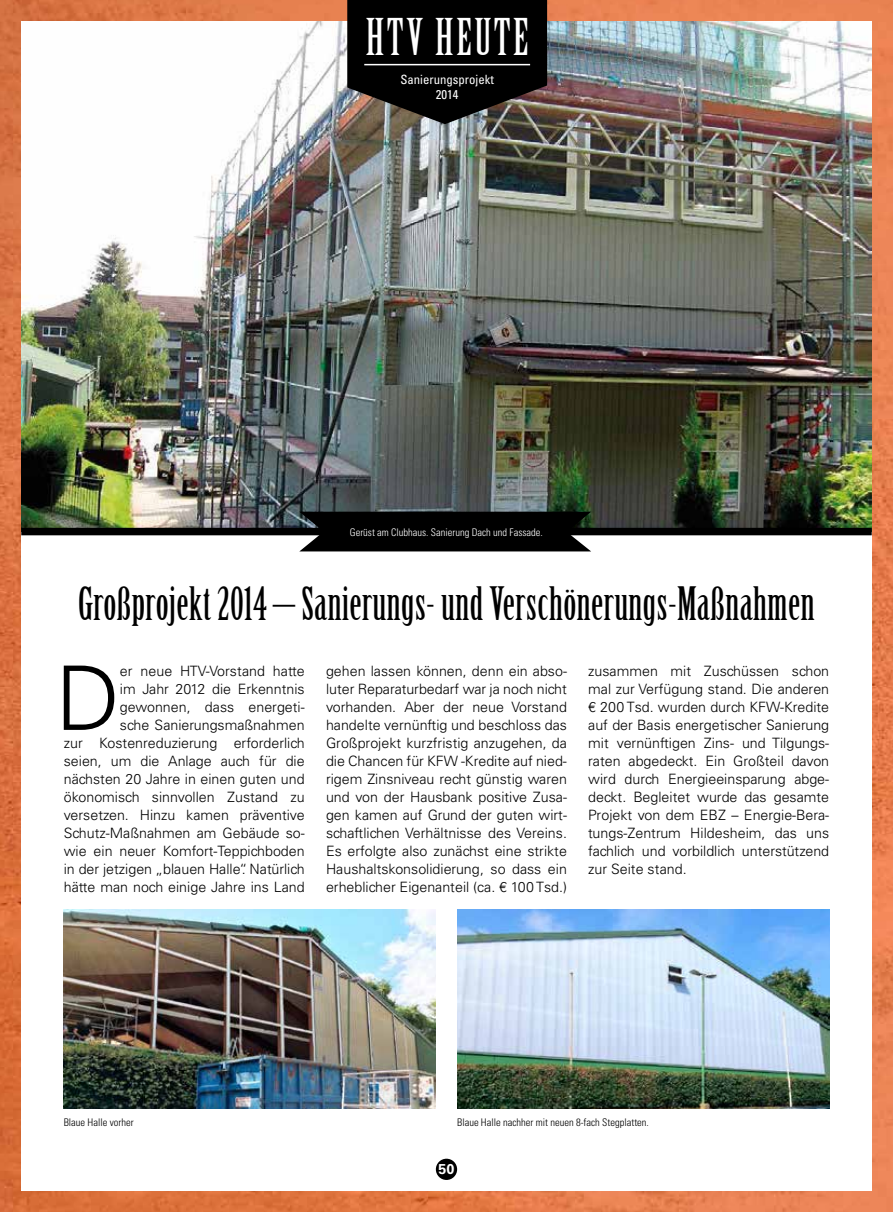
<style>
.page{position:relative;width:893px;height:1212px;background:#fff}
.page>*{position:absolute;margin:0;border:0;box-sizing:border-box;transform-origin:0 0}
.t1{font:300 89.1px "Univers LT Std";color:#000}
.t2{font:49.5px "Birch Std";letter-spacing:.06em;color:#fff}
.t3{font:45px "Birch Std";letter-spacing:.01em;color:#000}
.t4{font:300 14.25px/18px "Univers LT Std";color:#000;text-align:justify}
.t5{font:700 14.25px "Univers LT Std";color:#fff}
.t6{font:condensed 12.75px/15px "Univers LT Std";color:#fff;text-align:center}
.t7{font:300 condensed 10.5px "Univers LT Std";color:#000}
.t8{font:300 condensed 10.5px "Univers LT Std";color:#fff}
</style>
<div class="page">
<img style="left:0;top:0;width:893px;height:1212px">
<div style="left:21px;top:21px;width:851px;height:1170px;background:#fff"></div>
<img style="left:21px;top:21px;width:851px;height:507px">
<svg style="left:347px;top:0;width:200px;height:124px;background:#141210"></svg>
<hr style="left:364px;top:64px;width:166px;height:1px;background:#fff">
<div style="left:21px;top:528px;width:851px;height:7px;background:#000"></div>
<div style="left:299px;top:512px;width:292px;height:39px;background:#000"></div>
<div style="left:436px;top:1159px;width:21px;height:21px;background:#000;border-radius:50%"></div>
<img style="left:64px;top:910px;width:372px;height:199px">
<img style="left:457px;top:910px;width:372px;height:199px">
<h2 class="t2" style="left:366px;top:9px;width:164px">HTV heute</h2>
<p class="t6" style="left:400px;top:72px;width:95px">Sanierungsprojekt<br>2014</p>
<p class="t8" style="left:350px;top:526px;width:194px">Gerüst am Clubhaus. Sanierung Dach und Fassade.</p>
<h3 class="t3" style="left:78px;top:578px;width:738px">Großprojekt 2014 – Sanierungs- und Verschönerungs-Maßnahmen</h3>
<p class="t4" style="left:64px;top:662px;width:242px;text-align:right">er neue HTV-Vorstand hatte<br>im Jahr 2012 die Erkenntnis gewonnen, dass energeti-<br>sche Sanierungsmaßnahmen<br>zur Kostenreduzierung erforderlich seien, um die Anlage auch für die nächsten 20 Jahre in einen guten und ökonomisch sinnvollen Zustand zu versetzen. Hinzu kamen präventive Schutz-Maßnahmen am Gebäude so&shy;wie ein neuer Komfort-Teppichboden in der jetzigen „blauen Halle“. Natürlich hätte man noch einige Jahre ins Land</p>
<p class="t4" style="left:326px;top:662px;width:242px">gehen lassen können, denn ein abso&shy;luter Reparaturbedarf war ja noch nicht vorhanden. Aber der neue Vorstand handelte vernünftig und beschloss das Großprojekt kurzfristig anzugehen, da die Chancen für KFW -Kredite auf nied&shy;rigem Zinsniveau recht günstig waren und von der Hausbank positive Zusa&shy;gen kamen auf Grund der guten wirt&shy;schaftlichen Verhältnisse des Vereins.<br>Es erfolgte also zunächst eine strikte Haushaltskonsolidierung, so dass ein erheblicher Eigenanteil (ca. € 100 Tsd.)</p>
<p class="t4" style="left:588px;top:662px;width:242px">zusammen mit Zuschüssen schon mal zur Verfügung stand. Die anderen € 200 Tsd. wurden durch KFW-Kredite auf der Basis energetischer Sanierung mit vernünftigen Zins- und Tilgungs&shy;raten abgedeckt. Ein Großteil davon wird durch Energieeinsparung abge&shy;deckt. Begleitet wurde das gesamte Projekt von dem EBZ – Energie-Bera&shy;tungs-Zentrum Hildesheim, das uns fachlich und vorbildlich unterstützend zur Seite stand.</p>
<h1 class="t1" style="left:56px;top:645px;width:66px">D</h1>
<p class="t7" style="left:64px;top:1116px;width:71px">Blaue Halle vorher</p>
<p class="t7" style="left:457px;top:1116px;width:193px">Blaue Halle nachher mit neuen 8-fach Stegplatten.</p>
<p class="t5" style="left:439px;top:1161px;width:17px">50</p>
</div>
